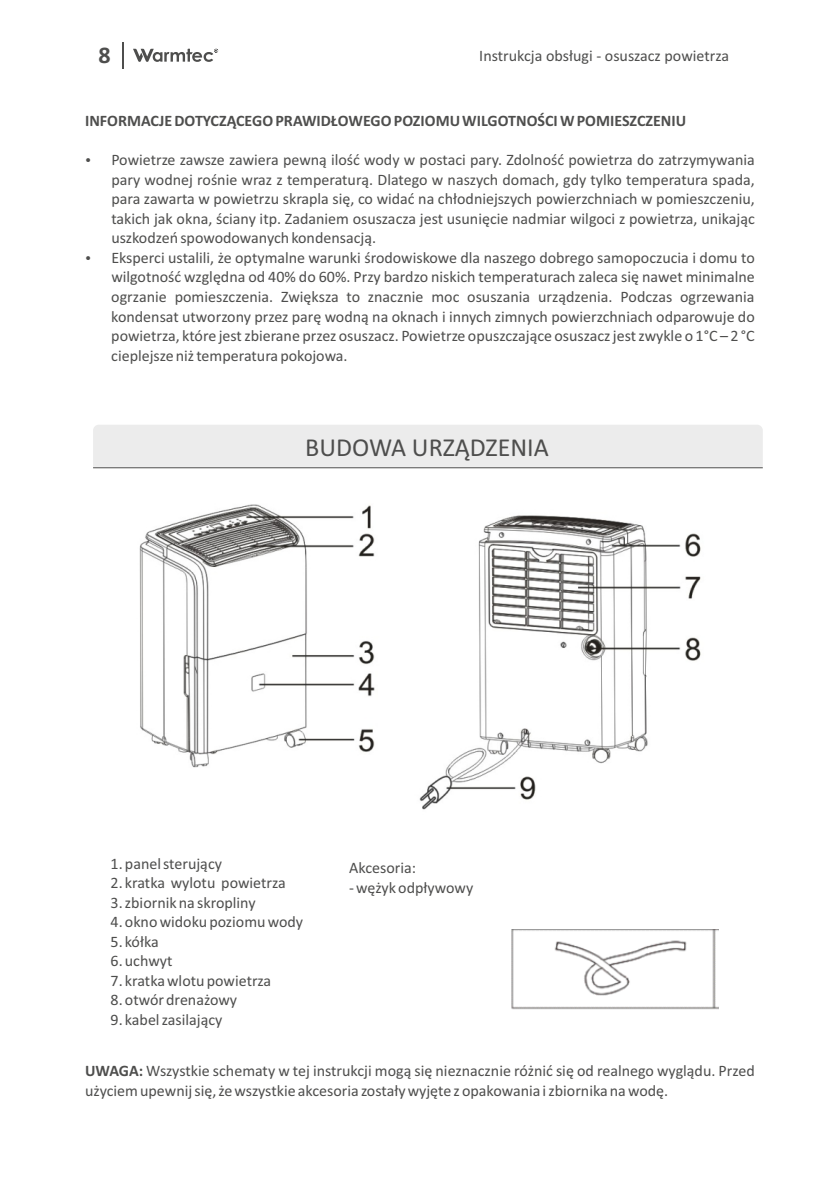
<style>
.page{position:relative;width:840px;height:1191px;background:#fff}
.page>*{position:absolute;margin:0;border:0;box-sizing:border-box;transform-origin:0 0}
.t1{font:26px "Calibri";color:#4e4e4d}
.t2{font:700 24px "Calibri";color:#4e4e4d}
.t3{font:16px/19.6px "Calibri";color:#4e4e4d}
.t4{font:700 16px "Calibri";color:#4e4e4d}
.s1{font-weight:700}
</style>
<div class="page">
<div style="left:93px;top:425px;width:669px;height:42px;background:#ececec"></div>
<hr style="left:93px;top:467px;width:669px;height:1px;background:#4e4e4d">
<img style="left:139px;top:504px;width:562px;height:306px">
<img style="left:511px;top:929px;width:207px;height:81px">
<svg style="left:123px;top:42px;width:1px;height:27px"></svg>
<svg style="left:133px;top:48px;width:85px;height:14px"></svg>
<h2 class="t2" style="left:98px;top:45px;width:14px">8</h2>
<p class="t3" style="left:479px;top:48px;width:251px">Instrukcja obsługi - osuszacz powietrza</p>
<p class="t4" style="left:85px;top:114px;width:602px">INFORMACJE DOTYCZĄCEGO PRAWIDŁOWEGO POZIOMU WILGOTNOŚCI W POMIESZCZENIU</p>
<p class="t3" style="left:111px;top:151px;width:644px">Powietrze zawsze zawiera pewną ilość wody w postaci pary. Zdolność powietrza do zatrzymywania pary wodnej rośnie wraz z temperaturą. Dlatego w naszych domach, gdy tylko temperatura spada, para zawarta w powietrzu skrapla się, co widać na chłodniejszych powierzchniach w pomieszczeniu, takich jak okna, ściany itp. Zadaniem osuszacza jest usunięcie nadmiar wilgoci z powietrza, unikając uszkodzeń spowodowanych kondensacją.<br>Eksperci ustalili, że optymalne warunki środowiskowe dla naszego dobrego samopoczucia i domu to wilgotność względna od 40% do 60%. Przy bardzo niskich temperaturach zaleca się nawet minimalne ogrzanie pomieszczenia. Zwiększa to znacznie moc osuszania urządzenia. Podczas ogrzewania kondensat utworzony przez parę wodną na oknach i innych zimnych powierzchniach odparowuje do powietrza, które jest zbierane przez osuszacz. Powietrze opuszczające osuszacz jest zwykle o 1°C – 2 °C cieplejsze niż temperatura pokojowa.</p>
<h1 class="t1" style="left:305px;top:437px;width:245px">BUDOWA URZĄDZENIA</h1>
<p class="t3" style="left:110px;top:855px;width:113px">1. panel sterujący</p>
<p class="t3" style="left:110px;top:874px;width:177px">2. kratka wylotu powietrza</p>
<p class="t3" style="left:110px;top:894px;width:146px">3. zbiornik na skropliny</p>
<p class="t3" style="left:110px;top:913px;width:194px">4. okno widoku poziomu wody</p>
<p class="t3" style="left:110px;top:933px;width:50px">5. kółka</p>
<p class="t3" style="left:110px;top:952px;width:63px">6. uchwyt</p>
<p class="t3" style="left:110px;top:972px;width:162px">7. kratka wlotu powietrza</p>
<p class="t3" style="left:110px;top:991px;width:128px">8. otwór drenażowy</p>
<p class="t3" style="left:110px;top:1011px;width:113px">9. kabel zasilający</p>
<p class="t3" style="left:349px;top:859px;width:68px">Akcesoria:</p>
<p class="t3" style="left:349px;top:879px;width:125px">- wężyk odpływowy</p>
<p class="t3" style="left:85px;top:1062px;width:670px"><span class="s1">UWAGA:</span> Wszystkie schematy w tej instrukcji mogą się nieznacznie różnić się od realnego wyglądu. Przed użyciem upewnij się, że wszystkie akcesoria zostały wyjęte z opakowania i zbiornika na wodę.</p>
</div>
